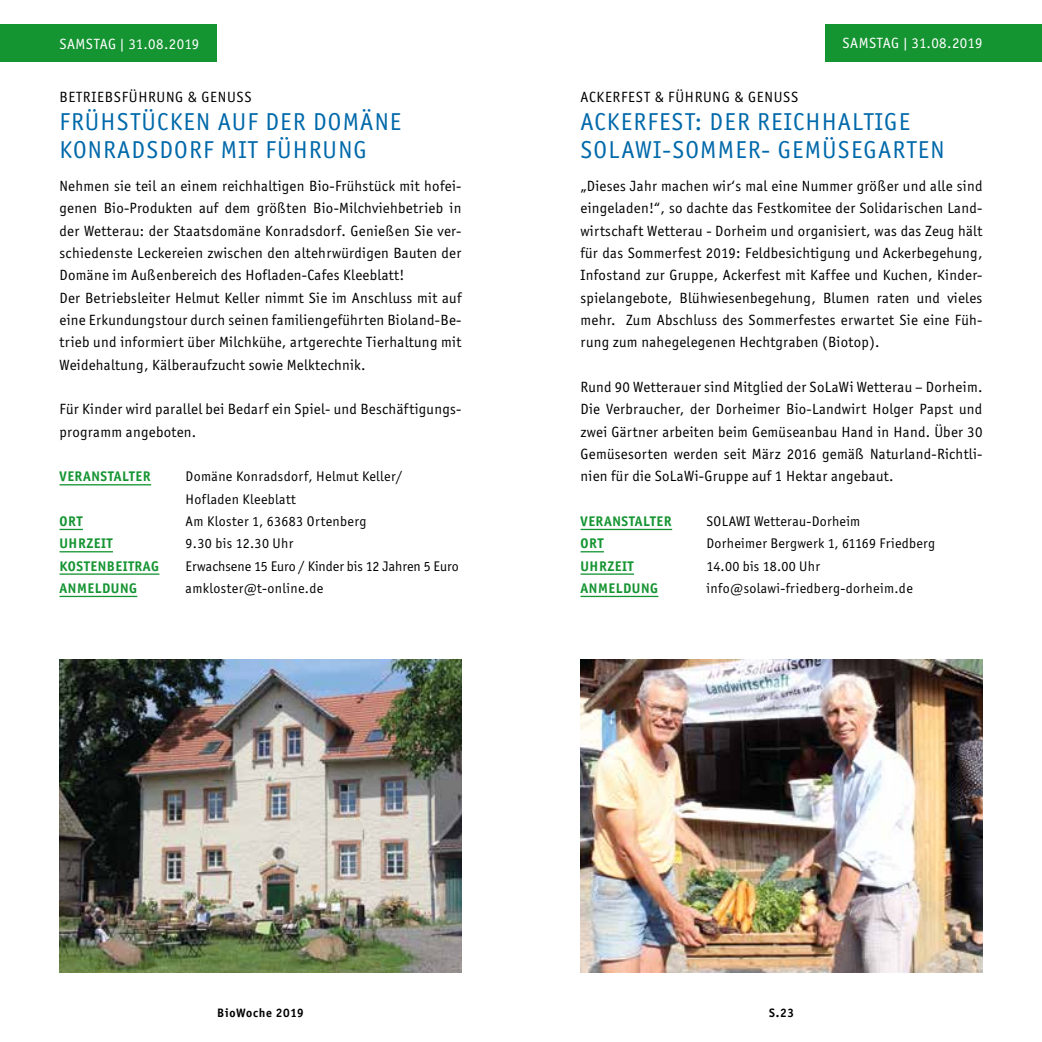
<style>
.page{position:relative;width:1042px;height:1042px;background:#fff}
.page>*{position:absolute;margin:0;border:0;box-sizing:border-box;transform-origin:0 0}
.t1{font:24.5px/28px "Officina Sans ITC Std";letter-spacing:.05em;color:#0069aa}
.t2{font:14.88px/22.4px "Officina Sans ITC Std";letter-spacing:.02em;color:#000}
.t3{font:14.88px "Officina Sans ITC Std";letter-spacing:.05em;color:#000}
.t4{font:14.88px "Officina Sans ITC Std";letter-spacing:.03em;color:#fff}
.t5{font:14px/22.4px "Officina Sans ITC Std";letter-spacing:.025em;color:#000}
.t6{font:700 14px "Officina Sans ITC Std";letter-spacing:.04em;color:#159432}
.t7{font:14px "Officina Sans ITC Std";color:#000}
.t8{font:700 12.25px "Officina Sans ITC Std";letter-spacing:.06em;color:#000}
</style>
<div class="page">
<div style="left:0;top:25px;width:216px;height:37px;background:#159432"></div>
<hr style="left:60px;top:484px;width:91px;height:1px;background:#159432">
<svg style="left:60px;top:529px;width:23px;height:1px"></svg>
<hr style="left:60px;top:551px;width:53px;height:1px;background:#159432">
<hr style="left:60px;top:573px;width:99px;height:2px;background:#159432">
<hr style="left:60px;top:596px;width:77px;height:1px;background:#159432">
<hr style="left:580px;top:529px;width:92px;height:1px;background:#159432">
<svg style="left:580px;top:551px;width:24px;height:1px"></svg>
<hr style="left:580px;top:573px;width:54px;height:2px;background:#159432">
<hr style="left:580px;top:596px;width:78px;height:1px;background:#159432">
<div style="left:825px;top:25px;width:217px;height:37px;background:#159432"></div>
<img style="left:60px;top:660px;width:401px;height:312px">
<img style="left:580px;top:660px;width:402px;height:312px">
<p class="t4" style="left:60px;top:35px;width:141px">SAMSTAG | 31.08.2019</p>
<p class="t3" style="left:60px;top:88px;width:194px">BETRIEBSFÜHRUNG &amp; GENUSS</p>
<h1 class="t1" style="left:60px;top:107px;width:343px">FRÜHSTÜCKEN AUF DER DOMÄNE<br>KONRADSDORF MIT FÜHRUNG</h1>
<p class="t2" style="left:60px;top:175px;width:403px">Nehmen sie teil an einem reichhaltigen Bio-Frühstück mit hofei&shy;genen Bio-Produkten auf dem größten Bio-Milchviehbetrieb in der Wetterau: der Staatsdomäne Konradsdorf. Genießen Sie ver&shy;schiedenste Leckereien zwischen den altehrwürdigen Bauten der Domäne im Außenbereich des Hofladen-Cafes Kleeblatt!<br>Der Betriebsleiter Helmut Keller nimmt Sie im Anschluss mit auf eine Erkundungstour durch seinen familiengeführten Bioland-Be&shy;trieb und informiert über Milchkühe, artgerechte Tierhaltung mit Weidehaltung, Kälberaufzucht sowie Melktechnik.</p>
<p class="t2" style="left:60px;top:398px;width:403px">Für Kinder wird parallel bei Bedarf ein Spiel- und Beschäftigungs&shy;programm angeboten.</p>
<p class="t6" style="left:60px;top:468px;width:93px">VERANSTALTER</p>
<p class="t5" style="left:186px;top:465px;width:218px">Domäne Konradsdorf, Helmut Keller/<br>Hofladen Kleeblatt</p>
<p class="t6" style="left:60px;top:512px;width:24px">ORT</p>
<p class="t5" style="left:186px;top:510px;width:182px">Am Kloster 1, 63683 Ortenberg</p>
<p class="t6" style="left:60px;top:535px;width:54px">UHRZEIT</p>
<p class="t5" style="left:186px;top:532px;width:109px">9.30 bis 12.30 Uhr</p>
<p class="t6" style="left:60px;top:557px;width:101px">KOSTENBEITRAG</p>
<p class="t7" style="left:186px;top:558px;width:275px">Erwachsene 15 Euro / Kinder bis 12 Jahren 5 Euro</p>
<p class="t6" style="left:60px;top:579px;width:79px">ANMELDUNG</p>
<p class="t5" style="left:186px;top:577px;width:139px">amkloster@t-online.de</p>
<p class="t4" style="left:842px;top:35px;width:141px">SAMSTAG | 31.08.2019</p>
<p class="t3" style="left:580px;top:88px;width:219px">ACKERFEST &amp; FÜHRUNG &amp; GENUSS</p>
<h1 class="t1" style="left:580px;top:107px;width:365px">ACKERFEST: DER REICHHALTIGE<br>SOLAWI-SOMMER- GEMÜSEGARTEN</h1>
<p class="t2" style="left:580px;top:175px;width:403px;text-align:justify">„Dieses Jahr machen wir‘s mal eine Nummer größer und alle sind eingeladen!“, so dachte das Festkomitee der Solidarischen Land&shy;wirtschaft Wetterau - Dorheim und organisiert, was das Zeug hält für das Sommerfest 2019: Feldbesichtigung und Ackerbegehung, Infostand zur Gruppe, Ackerfest mit Kaffee und Kuchen, Kinder&shy;spielangebote, Blühwiesenbegehung, Blumen raten und vieles mehr. Zum Abschluss des Sommerfestes erwartet Sie eine Füh&shy;rung zum nahegelegenen Hechtgraben (Biotop).</p>
<p class="t2" style="left:580px;top:376px;width:403px;text-align:justify">Rund 90 Wetterauer sind Mitglied der SoLaWi Wetterau – Dorheim.<br>Die Verbraucher, der Dorheimer Bio-Landwirt Holger Papst und zwei Gärtner arbeiten beim Gemüseanbau Hand in Hand. Über 30<br>Gemüsesorten werden seit März 2016 gemäß Naturland-Richtli&shy;nien für die SoLaWi-Gruppe auf 1 Hektar angebaut.</p>
<p class="t6" style="left:580px;top:512px;width:93px">VERANSTALTER</p>
<p class="t5" style="left:706px;top:510px;width:155px">SOLAWI Wetterau-Dorheim</p>
<p class="t6" style="left:580px;top:535px;width:24px">ORT</p>
<p class="t5" style="left:706px;top:532px;width:230px">Dorheimer Bergwerk 1, 61169 Friedberg</p>
<p class="t6" style="left:580px;top:557px;width:54px">UHRZEIT</p>
<p class="t5" style="left:706px;top:554px;width:115px">14.00 bis 18.00 Uhr</p>
<p class="t6" style="left:580px;top:579px;width:79px">ANMELDUNG</p>
<p class="t5" style="left:706px;top:577px;width:208px">info@solawi-friedberg-dorheim.de</p>
<p class="t8" style="left:217px;top:1005px;width:88px">BioWoche 2019</p>
<p class="t8" style="left:769px;top:1005px;width:26px">S.23</p>
</div>
